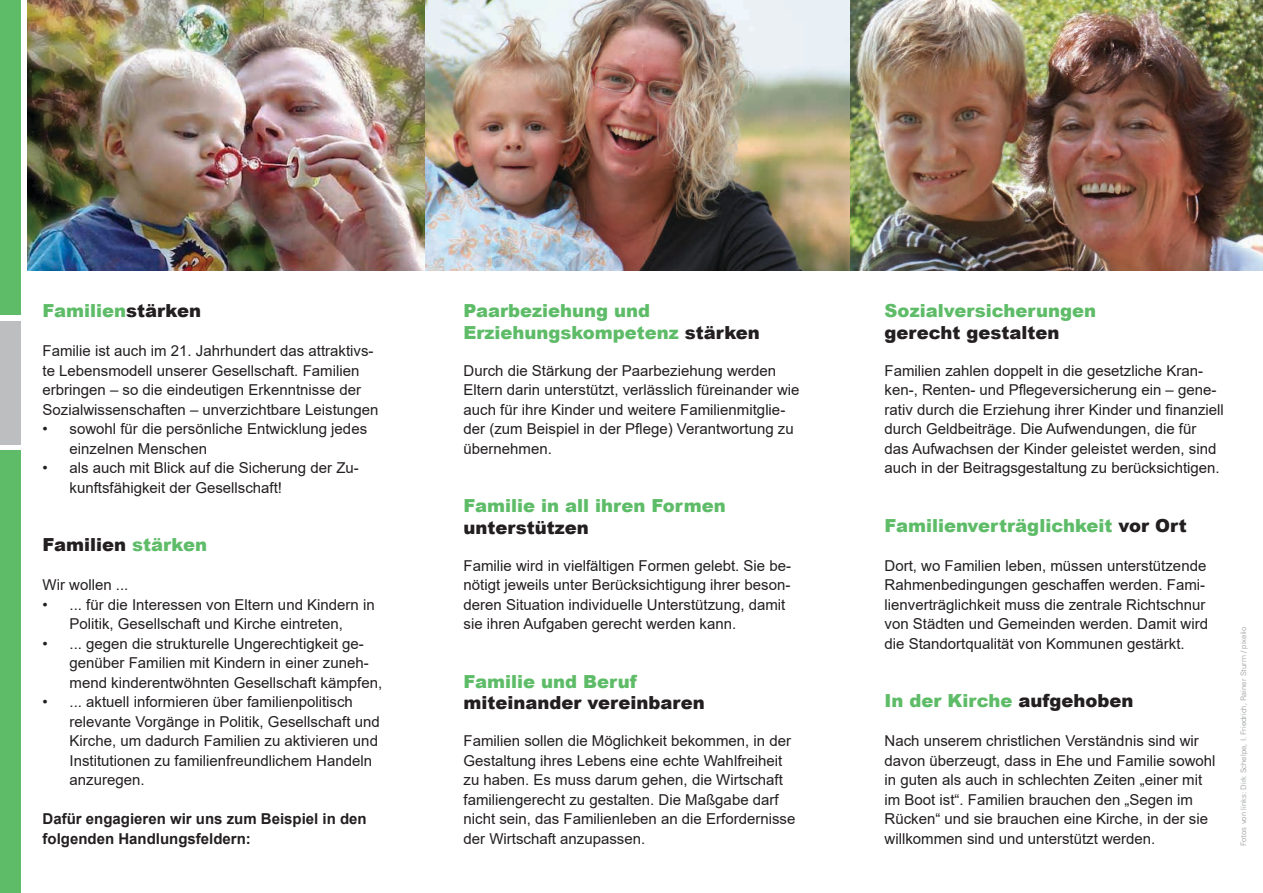
<style>
.page{position:relative;width:1263px;height:893px;background:#fff}
.page>*{position:absolute;margin:0;border:0;box-sizing:border-box;transform-origin:0 0}
.t1{font:900 18px/21.6px "Arial";color:#5ebc68}
.t2{font:900 18px "Arial";color:#231f20}
.t3{font:15px/19.5px "Arial";color:#231f20}
.t4{font:700 15px/19.5px "Arial";color:#231f20}
.t5{font:300 7.5px "Univers LT Std";color:#949698;scale:1.05 1}
.s1{color:#231f20}
.s2{color:#5ebc68}
</style>
<div class="page">
<div style="left:0;top:321px;width:21px;height:124px;background:#bcbec0"></div>
<div style="left:0;top:0;width:21px;height:315px;background:#5ebc68"></div>
<div style="left:0;top:451px;width:21px;height:442px;background:#5ebc68"></div>
<img style="left:28px;top:0;width:1235px;height:270px">
<p class="t1" style="left:43px;top:299px;width:160px">Familien<span class="s1">stärken</span></p>
<p class="t3" style="left:43px;top:341px;width:337px">Familie ist auch im 21. Jahrhundert das attraktivs&shy;te Lebensmodell unserer Gesellschaft. Familien erbringen – so die eindeutigen Erkenntnisse der Sozialwissenschaften – unverzichtbare Leistungen</p>
<p class="t3" style="left:70px;top:419px;width:299px;text-indent:-27px">• sowohl für die persönliche Entwicklung jedes einzelnen Menschen</p>
<p class="t3" style="left:70px;top:458px;width:291px;text-indent:-27px">• als auch mit Blick auf die Sicherung der Zu&shy;kunftsfähigkeit der Gesellschaft!</p>
<p class="t2" style="left:43px;top:532px;width:166px">Familien <span class="s2">stärken</span></p>
<p class="t3" style="left:43px;top:575px;width:87px">Wir wollen ...</p>
<p class="t3" style="left:43px;top:595px;width:334px;text-align:center">• ... für die Interessen von Eltern und Kindern in<br>Politik, Gesellschaft und Kirche eintreten,</p>
<p class="t3" style="left:70px;top:634px;width:314px;text-indent:-27px">• ... gegen die strukturelle Ungerechtigkeit ge&shy;genüber Familien mit Kindern in einer zuneh&shy;mend kinderentwöhnten Gesellschaft kämpfen,</p>
<p class="t3" style="left:70px;top:692px;width:312px;text-indent:-27px">• ... aktuell informieren über familienpolitisch relevante Vorgänge in Politik, Gesellschaft und Kirche, um dadurch Familien zu aktivieren und Institutionen zu familienfreundlichem Handeln anzuregen.</p>
<p class="t4" style="left:43px;top:809px;width:326px">Dafür engagieren wir uns zum Beispiel in den folgenden Handlungsfeldern:</p>
<p class="t1" style="left:463px;top:299px;width:298px">Paarbeziehung und<br>Erziehungskompetenz <span class="s1">stärken</span></p>
<p class="t3" style="left:463px;top:361px;width:337px">Durch die Stärkung der Paarbeziehung werden Eltern darin unterstützt, verlässlich füreinander wie auch für ihre Kinder und weitere Familienmitglie&shy;der (zum Beispiel in der Pflege) Verantwortung zu übernehmen.</p>
<p class="t1" style="left:463px;top:494px;width:264px">Familie in all ihren Formen</p>
<p class="t2" style="left:463px;top:514px;width:127px">unterstützen</p>
<p class="t3" style="left:463px;top:556px;width:329px">Familie wird in vielfältigen Formen gelebt. Sie be&shy;nötigt jeweils unter Berücksichtigung ihrer beson&shy;deren Situation individuelle Unterstützung, damit sie ihren Aufgaben gerecht werden kann.</p>
<p class="t1" style="left:463px;top:670px;width:175px">Familie und Beruf</p>
<p class="t2" style="left:463px;top:690px;width:243px">miteinander vereinbaren</p>
<p class="t3" style="left:463px;top:731px;width:333px">Familien sollen die Möglichkeit bekommen, in der Gestaltung ihres Lebens eine echte Wahlfreiheit zu haben. Es muss darum gehen, die Wirtschaft familiengerecht zu gestalten. Die Maßgabe darf nicht sein, das Familienleben an die Erfordernisse der Wirtschaft anzupassen.</p>
<p class="t1" style="left:884px;top:299px;width:213px">Sozialversicherungen</p>
<p class="t2" style="left:884px;top:319px;width:176px">gerecht gestalten</p>
<p class="t3" style="left:884px;top:361px;width:341px">Familien zahlen doppelt in die gesetzliche Kran&shy;ken-, Renten- und Pflegeversicherung ein – gene&shy;rativ durch die Erziehung ihrer Kinder und finanziell durch Geldbeiträge. Die Aufwendungen, die für das Aufwachsen der Kinder geleistet werden, sind auch in der Beitragsgestaltung zu berücksichtigen.</p>
<p class="t1" style="left:884px;top:514px;width:304px">Familienverträglichkeit <span class="s1">vor Ort</span></p>
<p class="t3" style="left:884px;top:556px;width:325px">Dort, wo Familien leben, müssen unterstützende Rahmenbedingungen geschaffen werden. Fami&shy;lienverträglichkeit muss die zentrale Richtschnur von Städten und Gemeinden werden. Damit wird die Standortqualität von Kommunen gestärkt.</p>
<p class="t1" style="left:884px;top:689px;width:251px">In der Kirche <span class="s1">aufgehoben</span></p>
<p class="t3" style="left:884px;top:731px;width:332px">Nach unserem christlichen Verständnis sind wir davon überzeugt, dass in Ehe und Familie sowohl in guten als auch in schlechten Zeiten „einer mit im Boot ist“. Familien brauchen den „Segen im Rücken“ und sie brauchen eine Kirche, in der sie willkommen sind und unterstützt werden.</p>
<p class="t5" style="left:1239px;top:846px;width:211px;rotate:-90deg">Fotos von links: Dirk Schelpe, I. Friedrich, Rainer Sturm / pixelio</p>
</div>
